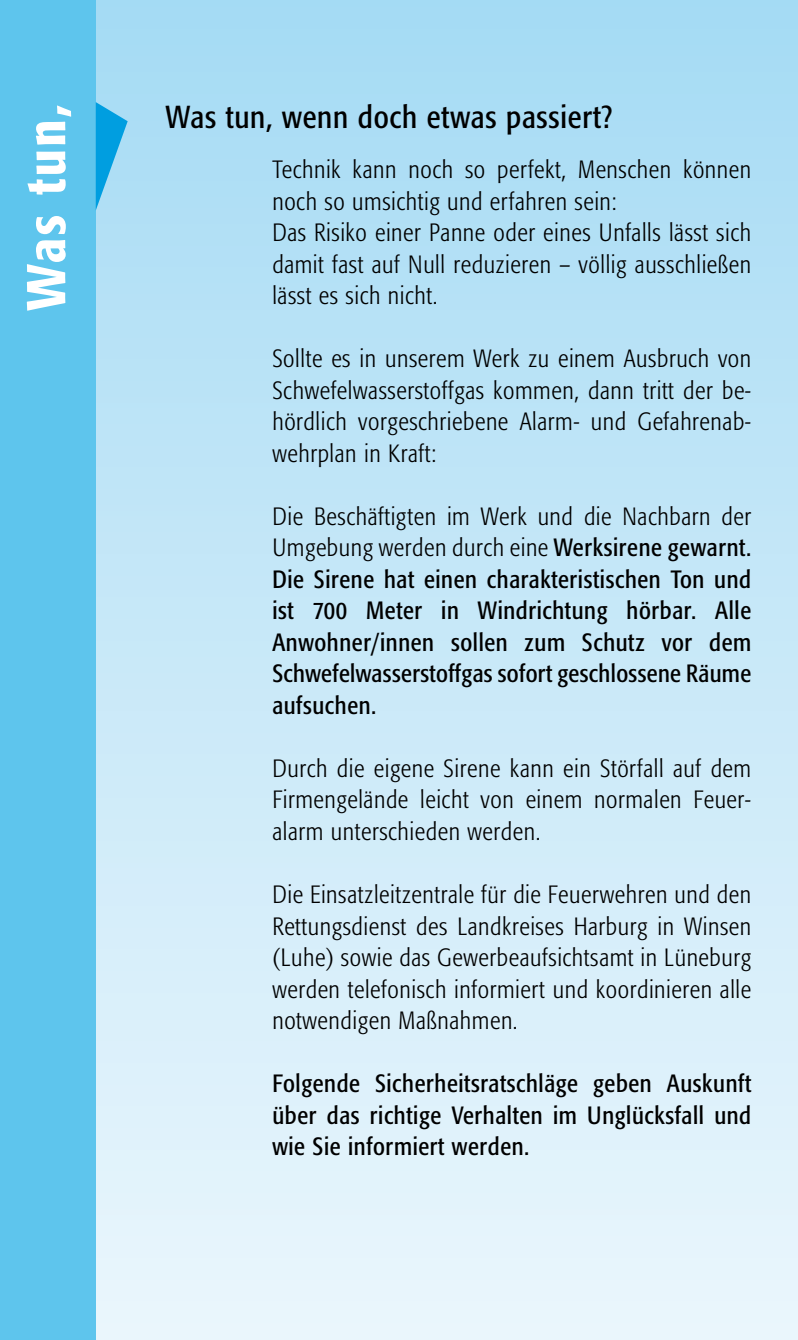
<style>
.page{position:relative;width:798px;height:1340px;background:#fff}
.page>*{position:absolute;margin:0;border:0;box-sizing:border-box;transform-origin:0 0}
.t1{font:500 condensed 54px "Formata";letter-spacing:.05em;color:#fff}
.t2{font:condensed 31.5px "Formata";letter-spacing:.025em;color:#000}
.t3{font:300 condensed 24.75px/31.5px "Formata";letter-spacing:.025em;color:#000;text-align:justify}
.t4{font:condensed 24.75px/31.5px "Formata";letter-spacing:.025em;color:#000;text-align:justify}
.s1{font-weight:300}
</style>
<div class="page">
<div style="left:0;top:0;width:797px;height:1339px;background:linear-gradient(to bottom,#a6dbf4,#ebf6fc)"></div>
<div style="left:0;top:0;width:96px;height:1339px;background:#5ec5ed"></div>
<svg style="left:96px;top:102px;width:32px;height:108px;background:#58beea"></svg>
<p class="t1" style="left:13px;top:310px;width:207px;rotate:-90deg">Was tun,</p>
<p class="t2" style="left:166px;top:98px;width:447px">Was tun, wenn doch etwas passiert?</p>
<p class="t3" style="left:272px;top:154px;width:480px;text-align:left">Technik kann noch so perfekt, Menschen können noch so umsichtig und erfahren sein:<br>Das Risiko einer Panne oder eines Unfalls lässt sich damit fast auf Null reduzieren – völlig ausschließen lässt es sich nicht.</p>
<p class="t3" style="left:272px;top:343px;width:480px">Sollte es in unserem Werk zu einem Ausbruch von Schwefelwasserstoffgas kommen, dann tritt der be&shy;hördlich vorgeschriebene Alarm- und Gefahrenab&shy;wehrplan in Kraft:</p>
<p class="t4" style="left:272px;top:500px;width:480px"><span class="s1">Die Beschäftigten im Werk und die Nachbarn der Umgebung werden durch eine</span> Werksirene gewarnt.<br>Die Sirene hat einen charakteristischen Ton und ist 700 Meter in Windrichtung hörbar. Alle Anwohner/innen sollen zum Schutz vor dem Schwefelwasserstoffgas sofort geschlossene Räume aufsuchen.</p>
<p class="t3" style="left:272px;top:752px;width:480px">Durch die eigene Sirene kann ein Störfall auf dem Firmengelände leicht von einem normalen Feuer&shy;alarm unterschieden werden.</p>
<p class="t3" style="left:272px;top:878px;width:480px">Die Einsatzleitzentrale für die Feuerwehren und den Rettungsdienst des Landkreises Harburg in Winsen (Luhe) sowie das Gewerbeaufsichtsamt in Lüneburg werden telefonisch informiert und koordinieren alle notwendigen Maßnahmen.</p>
<p class="t4" style="left:272px;top:1067px;width:480px">Folgende Sicherheitsratschläge geben Auskunft über das richtige Verhalten im Unglücksfall und wie Sie informiert werden.</p>
</div>
